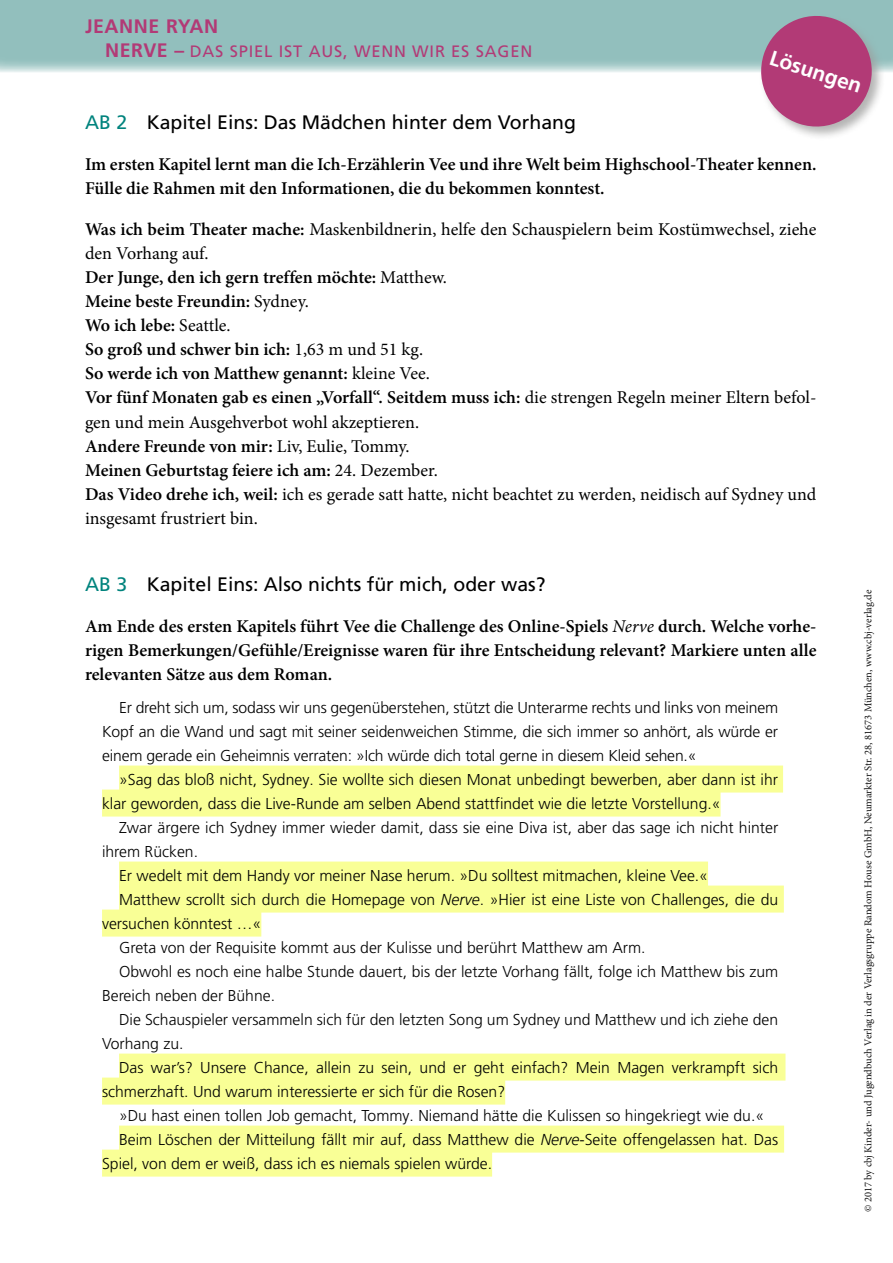
<style>
.page{position:relative;width:893px;height:1263px;background:#fff}
.page>*{position:absolute;margin:0;border:0;box-sizing:border-box;transform-origin:0 0}
.t1{font:700 21px "Frutiger LT Pro";color:#fff}
.AB_Loesungen{font:19.5px "Frutiger LT Pro";color:#000}
.t2{font:700 19.5px "Frutiger LT Pro";letter-spacing:.03em;color:#b23a76}
.Aufgabe_1_Av__Lösung{font:600 18px/24px "Minion Pro";color:#000}
.Loesungstext{font:600 18px "Minion Pro";letter-spacing:-.005em;color:#000}
.Loesungstext-2{font:18px/24px "Minion Pro";color:#000}
.Aufgabe_1_Av_Lösung{font:18px/24px "Minion Pro";letter-spacing:-.005em;color:#000}
.t3{font:16.5px "Frutiger LT Pro";letter-spacing:.05em;color:#b23a76}
.Roman_Zitate{font:300 15.75px/24px "Frutiger LT Pro";color:#000}
.t4{font:10.5px "Minion Pro";color:#131313}
.s1{font-weight:700;font-size:19.5px}
.s2{color:#00837d}
.s3{font-weight:600}
.s4{font-weight:400}
.s5{font-weight:400;font-style:italic}
.s6{font-style:italic}
</style>
<div class="page">
<div style="left:0;top:0;width:893px;height:72px;background:#92bfbd"></div>
<div style="left:759px;top:14px;width:127px;height:127px;background:#9d9d9c;opacity:.75"></div>
<svg style="left:754px;top:14px;width:124px;height:119px"></svg>
<div style="left:119px;top:765px;width:664px;height:27px;background:#f9ff96"></div>
<div style="left:102px;top:789px;width:618px;height:27px;background:#f9ff96"></div>
<div style="left:119px;top:861px;width:589px;height:27px;background:#f9ff96"></div>
<div style="left:119px;top:885px;width:665px;height:27px;background:#f9ff96"></div>
<div style="left:102px;top:909px;width:159px;height:27px;background:#f9ff96"></div>
<div style="left:119px;top:1053px;width:666px;height:27px;background:#f9ff96"></div>
<div style="left:102px;top:1077px;width:403px;height:27px;background:#f9ff96"></div>
<div style="left:119px;top:1125px;width:665px;height:27px;background:#f9ff96"></div>
<div style="left:102px;top:1149px;width:390px;height:27px;background:#f9ff96"></div>
<p class="t2" style="left:85px;top:14px;width:135px">JEANNE RYAN</p>
<p class="t3" style="left:105px;top:41px;width:429px"><span class="s1">NERVE –</span> DAS SPIEL IST AUS, WENN WIR ES SAGEN</p>
<h1 class="t1" style="left:774px;top:45px;width:97px;rotate:18deg">Lösungen</h1>
<p class="AB_Loesungen" style="left:85px;top:111px;width:492px"><span class="s2">AB 2</span> Kapitel Eins: Das Mädchen hinter dem Vorhang</p>
<p class="Aufgabe_1_Av__Lösung" style="left:85px;top:153px;width:733px">Im ersten Kapitel lernt man die Ich-Erzählerin Vee und ihre Welt beim Highschool-Theater kennen.<br>Fülle die Rahmen mit den Informationen, die du bekommen konntest.</p>
<p class="Aufgabe_1_Av_Lösung" style="left:85px;top:218px;width:733px"><span class="s3">Was ich beim Theater mache:</span> Maskenbildnerin, helfe den Schauspielern beim Kostümwechsel, ziehe den Vorhang auf.</p>
<p class="Loesungstext" style="left:85px;top:265px;width:363px">Der Junge, den ich gern treffen möchte: <span class="s4">Matthew.</span></p>
<p class="Loesungstext" style="left:85px;top:289px;width:225px">Meine beste Freundin: <span class="s4">Sydney.</span></p>
<p class="Loesungstext" style="left:85px;top:313px;width:147px">Wo ich lebe: <span class="s4">Seattle.</span></p>
<p class="Loesungstext" style="left:85px;top:337px;width:340px">So groß und schwer bin ich: <span class="s4">1,63 m und 51 kg.</span></p>
<p class="Loesungstext" style="left:85px;top:361px;width:346px">So werde ich von Matthew genannt: <span class="s4">kleine Vee.</span></p>
<p class="Loesungstext-2" style="left:85px;top:386px;width:733px"><span class="s3">Vor fünf Monaten gab es einen „Vorfall“. Seitdem muss ich:</span> die strengen Regeln meiner Eltern befol&shy;gen und mein Ausgehverbot wohl akzeptieren.</p>
<p class="Loesungstext" style="left:85px;top:433px;width:326px">Andere Freunde von mir: <span class="s4">Liv, Eulie, Tommy.</span></p>
<p class="Loesungstext" style="left:85px;top:457px;width:354px">Meinen Geburtstag feiere ich am: <span class="s4">24. Dezember.</span></p>
<p class="Loesungstext-2" style="left:85px;top:482px;width:733px"><span class="s3">Das Video drehe ich, weil:</span> ich es gerade satt hatte, nicht beachtet zu werden, neidisch auf Sydney und insgesamt frustriert bin.</p>
<p class="AB_Loesungen" style="left:85px;top:573px;width:462px"><span class="s2">AB 3</span> Kapitel Eins: Also nichts für mich, oder was?</p>
<p class="Aufgabe_1_Av__Lösung" style="left:85px;top:614px;width:733px;text-align:justify">Am Ende des ersten Kapitels führt Vee die Challenge des Online-Spiels <span class="s5">Nerve</span> durch. Welche vorhe&shy;rigen Bemerkungen/Gefühle/Ereignisse waren für ihre Entscheidung relevant? Markiere unten alle relevanten Sätze aus dem Roman.</p>
<p class="Roman_Zitate" style="left:102px;top:696px;width:678px;text-align:justify;text-indent:17px">Er dreht sich um, sodass wir uns gegenüberstehen, stützt die Unterarme rechts und links von meinem Kopf an die Wand und sagt mit seiner seidenweichen Stimme, die sich immer so anhört, als würde er einem gerade ein Geheimnis verraten: »Ich würde dich total gerne in diesem Kleid sehen.«</p>
<p class="Roman_Zitate" style="left:102px;top:768px;width:677px;text-indent:17px">»Sag das bloß nicht, Sydney. Sie wollte sich diesen Monat unbedingt bewerben, aber dann ist ihr klar geworden, dass die Live-Runde am selben Abend stattfindet wie die letzte Vorstellung.«</p>
<p class="Roman_Zitate" style="left:102px;top:816px;width:678px;text-indent:17px">Zwar ärgere ich Sydney immer wieder damit, dass sie eine Diva ist, aber das sage ich nicht hinter ihrem Rücken.</p>
<p class="Roman_Zitate" style="left:119px;top:864px;width:590px">Er wedelt mit dem Handy vor meiner Nase herum. »Du solltest mitmachen, kleine Vee.«</p>
<p class="Roman_Zitate" style="left:102px;top:888px;width:678px;text-indent:17px">Matthew scrollt sich durch die Homepage von <span class="s6">Nerve</span>. »Hier ist eine Liste von Challenges, die du versuchen könntest …«</p>
<p class="Roman_Zitate" style="left:119px;top:936px;width:528px">Greta von der Requisite kommt aus der Kulisse und berührt Matthew am Arm.</p>
<p class="Roman_Zitate" style="left:102px;top:960px;width:678px;text-indent:17px">Obwohl es noch eine halbe Stunde dauert, bis der letzte Vorhang fällt, folge ich Matthew bis zum<br>Bereich neben der Bühne.</p>
<p class="Roman_Zitate" style="left:102px;top:1008px;width:678px;text-indent:17px">Die Schauspieler versammeln sich für den letzten Song um Sydney und Matthew und ich ziehe den<br>Vorhang zu.</p>
<p class="Roman_Zitate" style="left:102px;top:1056px;width:678px;text-indent:17px">Das war’s? Unsere Chance, allein zu sein, und er geht einfach? Mein Magen verkrampft sich schmerzhaft. Und warum interessierte er sich für die Rosen?</p>
<p class="Roman_Zitate" style="left:119px;top:1104px;width:647px">»Du hast einen tollen Job gemacht, Tommy. Niemand hätte die Kulissen so hingekriegt wie du.«</p>
<p class="Roman_Zitate" style="left:102px;top:1128px;width:678px;text-indent:17px">Beim Löschen der Mitteilung fällt mir auf, dass Matthew die <span class="s6">Nerve</span>-Seite offengelassen hat. Das<br>Spiel, von dem er weiß, dass ich es niemals spielen würde.</p>
<p class="t4" style="left:861px;top:1212px;width:624px;rotate:-90deg">© 2017 by cbj Kinder- und Jugendbuch Verlag in der Verlagsgruppe Random House GmbH, Neumarkter Str. 28, 81673 München, www.cbj-verlag.de</p>
</div>
